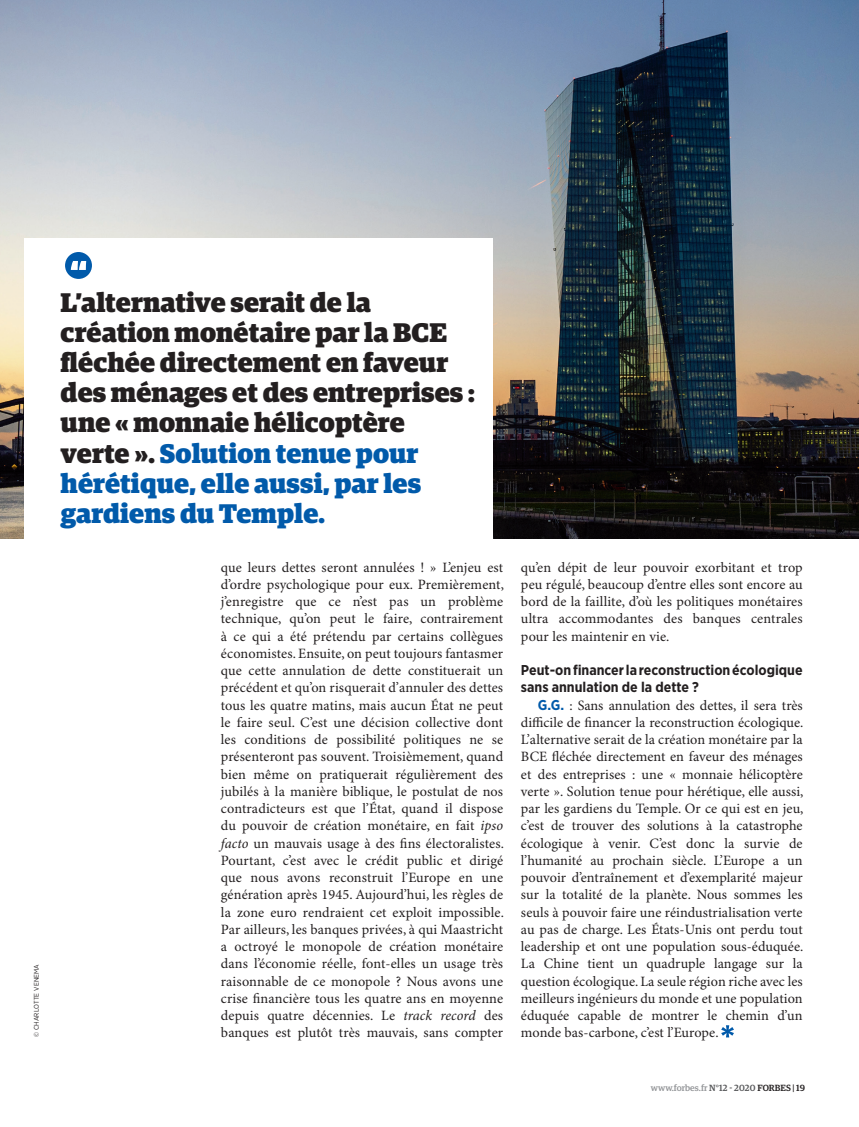
<style>
.page{position:relative;width:859px;height:1127px;background:#fff}
.page>*{position:absolute;margin:0;border:0;box-sizing:border-box;transform-origin:0 0}
.EXERGUE{font:900 27px/30px "Guardian Egyp";color:#231f20}
._11_INTERVIEW_REPONS{font:14.25px/17.2px "Minion Pro";letter-spacing:.005em;color:#231f20;text-align:justify}
._10_INTERVIEW_QUESTI{font:700 14.25px/17.2px "Gotham Narrow";color:#231f20}
.t1{font:500 9px "Guardian Egyp";color:#939598}
.CREDIT_PHOTO{font:6.75px "Gotham Narrow";letter-spacing:.02em;color:#231f20}
.s1{color:#015aaa}
.s2{font-style:italic}
.s3{font-family:"Gotham Narrow";font-weight:700;color:#015aaa}
.s4{color:#57585a}
.s5{color:#231f20}
</style>
<div class="page">
<img style="left:0;top:0;width:859px;height:538px">
<div style="left:24px;top:238px;width:469px;height:318px;background:#fff"></div>
<div style="left:65px;top:252px;width:27px;height:27px;background:#015aaa;border-radius:50%"></div>
<svg style="left:71px;top:261px;width:15px;height:9px"></svg>
<svg style="left:721px;top:1025px;width:13px;height:12px"></svg>
<p class="CREDIT_PHOTO" style="left:32px;top:1037px;width:75px;rotate:-90deg">© CHARLOTTE VENEMA</p>
<p class="EXERGUE" style="left:61px;top:285px;width:416px">L’alternative serait de la création monétaire par la BCE fléchée directement en faveur des ménages et des entreprises : une « monnaie hélicoptère verte ». <span class="s1">Solution tenue pour hérétique, elle aussi, par les gardiens du Temple.</span></p>
<p class="_11_INTERVIEW_REPONS" style="left:221px;top:559px;width:285px">que leurs dettes seront annulées ! » L’enjeu est d’ordre psychologique pour eux. Premièrement, j’enregistre que ce n’est pas un problème technique, qu’on peut le faire, contrairement à ce qui a été prétendu par certains collègues économistes. Ensuite, on peut toujours fantasmer que cette annulation de dette constituerait un précédent et qu’on risquerait d’annuler des dettes tous les quatre matins, mais aucun État ne peut le faire seul. C’est une décision collective dont les conditions de possibilité politiques ne se présenteront pas souvent. Troisièmement, quand bien même on pratiquerait régulièrement des jubilés à la manière biblique, le postulat de nos contradicteurs est que l’État, quand il dispose du pouvoir de création monétaire, en fait <span class="s2">ipso facto</span> un mauvais usage à des fins électoralistes.<br>Pourtant, c’est avec le crédit public et dirigé que nous avons reconstruit l’Europe en une génération après 1945. Aujourd’hui, les règles de la zone euro rendraient cet exploit impossible.<br>Par ailleurs, les banques privées, à qui Maastricht a octroyé le monopole de création monétaire dans l’économie réelle, font-elles un usage très raisonnable de ce monopole ? Nous avons une crise financière tous les quatre ans en moyenne depuis quatre décennies. Le <span class="s2">track record</span> des banques est plutôt très mauvais, sans compter</p>
<p class="_11_INTERVIEW_REPONS" style="left:521px;top:559px;width:283px">qu’en dépit de leur pouvoir exorbitant et trop peu régulé, beaucoup d’entre elles sont encore au bord de la faillite, d’où les politiques monétaires ultra accommodantes des banques centrales pour les maintenir en vie.</p>
<p class="_10_INTERVIEW_QUESTI" style="left:521px;top:661px;width:283px">Peut-on financer la reconstruction écologique sans annulation de la dette ?</p>
<p class="_11_INTERVIEW_REPONS" style="left:521px;top:697px;width:284px;text-indent:17px"><span class="s3">G.G.</span> : Sans annulation des dettes, il sera très difficile de financer la reconstruction écologique.<br>L’alternative serait de la création monétaire par la BCE fléchée directement en faveur des ménages et des entreprises : une « monnaie hélicoptère verte ». Solution tenue pour hérétique, elle aussi, par les gardiens du Temple. Or ce qui est en jeu, c’est de trouver des solutions à la catastrophe écologique à venir. C’est donc la survie de l’humanité au prochain siècle. L’Europe a un pouvoir d’entraînement et d’exemplarité majeur sur la totalité de la planète. Nous sommes les seuls à pouvoir faire une réindustrialisation verte au pas de charge. Les États-Unis ont perdu tout leadership et ont une population sous-éduquée.<br>La Chine tient un quadruple langage sur la question écologique. La seule région riche avec les meilleurs ingénieurs du monde et une population éduquée capable de montrer le chemin d’un</p>
<p class="_11_INTERVIEW_REPONS" style="left:521px;top:1025px;width:199px">monde bas-carbone, c’est l’Europe.</p>
<p class="t1" style="left:651px;top:1082px;width:156px">www.forbes.fr <span class="s4">N°12 - 2020</span> <span class="s5">FORBES | 19</span></p>
</div>
